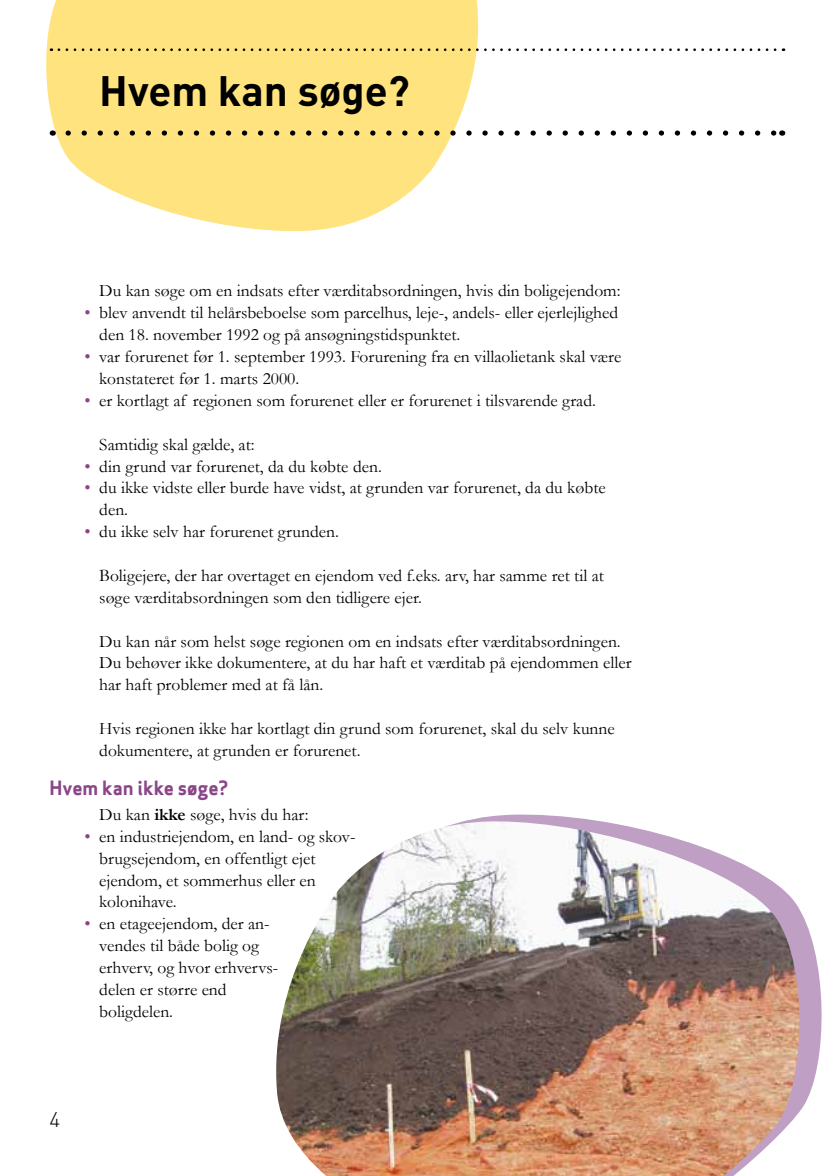
<style>
.page{position:relative;width:834px;height:1176px;background:#fff}
.page>*{position:absolute;margin:0;border:0;box-sizing:border-box;transform-origin:0 0}
.t1{font:700 42px "DIN";color:#000}
.t2{font:300 21px "DIN";color:#000}
.t3{font:19.25px "Apex Sans Bold T";color:#8b4588}
.t4{font:17.5px/21.9px "Garamond";color:#000}
.s1{color:#8b4588}
.s2{font-weight:700}
</style>
<div class="page">
<svg style="left:46px;top:0;width:433px;height:232px;fill:#ffe37e"></svg>
<svg style="left:59px;top:48px;width:724px;height:3px"></svg>
<svg style="left:68px;top:130px;width:705px;height:6px"></svg>
<svg style="left:465px;top:814px;width:357px;height:296px"></svg>
<img style="left:276px;top:821px;width:525px;height:355px">
<h2 class="t1" style="left:99px;top:63px;width:312px">Hvem kan søge?</h2>
<p class="t4" style="left:99px;top:280px;width:522px">Du kan søge om en indsats efter værditabsordningen, hvis din boligejendom:</p>
<p class="t4" style="left:99px;top:302px;width:520px;text-indent:-15px"><span class="s1">•</span> blev anvendt til helårsbeboelse som parcelhus, leje-, andels- eller ejerlejlighed den 18. november 1992 og på ansøgningstidspunktet.</p>
<p class="t4" style="left:99px;top:345px;width:523px;text-indent:-15px"><span class="s1">•</span> var forurenet før 1. september 1993. Forurening fra en villaolietank skal være konstateret før 1. marts 2000.</p>
<p class="t4" style="left:84px;top:389px;width:513px"><span class="s1">•</span> er kortlagt af regionen som forurenet eller er forurenet i tilsvarende grad.</p>
<p class="t4" style="left:99px;top:433px;width:157px">Samtidig skal gælde, at:</p>
<p class="t4" style="left:84px;top:455px;width:299px"><span class="s1">•</span> din grund var forurenet, da du købte den.</p>
<p class="t4" style="left:99px;top:477px;width:508px;text-indent:-15px"><span class="s1">•</span> du ikke vidste eller burde have vidst, at grunden var forurenet, da du købte den.</p>
<p class="t4" style="left:84px;top:520px;width:256px"><span class="s1">•</span> du ikke selv har forurenet grunden.</p>
<p class="t4" style="left:99px;top:564px;width:506px">Boligejere, der har overtaget en ejendom ved f.eks. arv, har samme ret til at søge værditabsordningen som den tidligere ejer.</p>
<p class="t4" style="left:99px;top:630px;width:533px">Du kan når som helst søge regionen om en indsats efter værditabsordningen.<br>Du behøver ikke dokumentere, at du har haft et værditab på ejendommen eller har haft problemer med at få lån.</p>
<p class="t4" style="left:99px;top:717px;width:517px">Hvis regionen ikke har kortlagt din grund som forurenet, skal du selv kunne dokumentere, at grunden er forurenet.</p>
<h3 class="t3" style="left:50px;top:775px;width:180px">Hvem kan ikke søge?</h3>
<p class="t4" style="left:99px;top:803px;width:211px">Du kan <span class="s2">ikke</span> søge, hvis du har:</p>
<p class="t4" style="left:99px;top:825px;width:258px;text-indent:-15px"><span class="s1">•</span> en industriejendom, en land- og skov&shy;brugsejendom, en offentligt ejet ejendom, et sommerhus eller en kolonihave.</p>
<p class="t4" style="left:99px;top:912px;width:181px;text-indent:-15px"><span class="s1">•</span> en etageejendom, der an&shy;vendes til både bolig og erhverv, og hvor erhvervs&shy;delen er større end boligdelen.</p>
<p class="t2" style="left:50px;top:1106px;width:12px">4</p>
</div>
